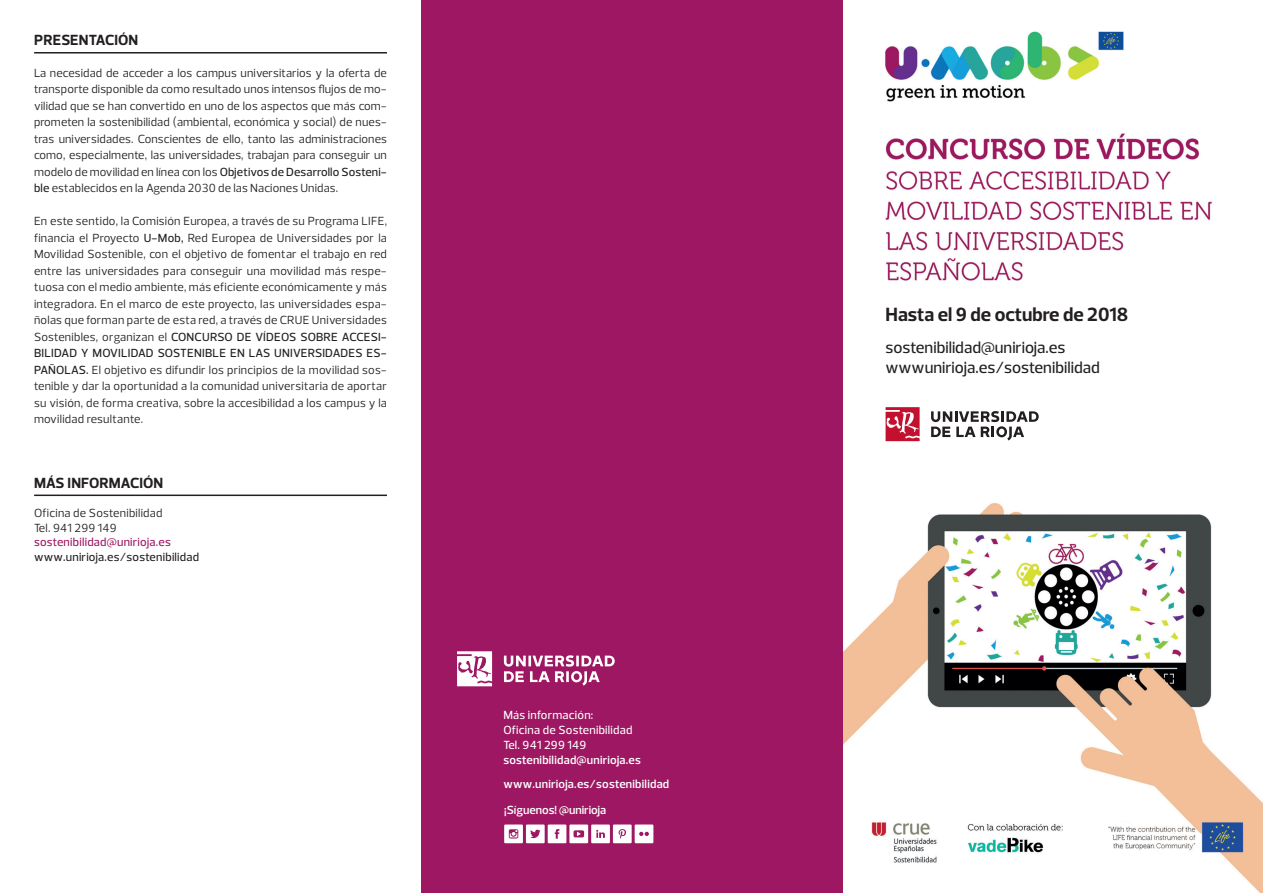
<style>
.page{position:relative;width:1263px;height:893px;background:#fff}
.page>*{position:absolute;margin:0;border:0;box-sizing:border-box;transform-origin:0 0}
.Data_contraportada{font:700 19.5px "Prelo";color:#231f20}
.Texto_corrido{font:500 16.5px "Prelo";color:#231f20}
.Título_de_apartado{font:700 15px "Prelo";color:#231f20}
.Texto_corrido-2{font:12px/16.5px "Prelo";letter-spacing:.01em;color:#231f20;text-align:justify}
.Data_contraportada-2{font:600 12px "Prelo";letter-spacing:.02em;color:#fff}
.Data_contraportada-3{font:500 12px "Prelo";letter-spacing:.02em;color:#fff}
.Texto_corrido-3{font:500 12px "Prelo";letter-spacing:.02em;color:#231f20}
.Texto_corrido-4{font:500 12px "Prelo";letter-spacing:.02em;color:#9d1762}
.Título_de_apartado-2{font:12px "Prelo";letter-spacing:.02em;color:#231f20}
.Data_Contraportada_B{font:600 12px "Prelo";color:#fff}
.s1{font-weight:500}
</style>
<div class="page">
<img style="left:843px;top:31px;width:420px;height:862px">
<hr style="left:34px;top:52px;width:353px;height:2px;background:#231f20">
<hr style="left:34px;top:495px;width:353px;height:1px;background:#231f20">
<div style="left:421px;top:0;width:422px;height:893px;background:#9d1762"></div>
<svg style="left:457px;top:651px;width:158px;height:35px"></svg>
<svg style="left:504px;top:824px;width:149px;height:19px"></svg>
<svg style="left:931px;top:411px;width:108px;height:29px"></svg>
<svg style="left:885px;top:407px;width:34px;height:34px"></svg>
<p class="Título_de_apartado" style="left:34px;top:31px;width:106px">PRESENTACIÓN</p>
<p class="Texto_corrido-2" style="left:34px;top:65px;width:354px">La necesidad de acceder a los campus universitarios y la oferta de transporte disponible da como resultado unos intensos flujos de mo&shy;vilidad que se han convertido en uno de los aspectos que más com&shy;prometen la sostenibilidad (ambiental, económica y social) de nues&shy;tras universidades. Conscientes de ello, tanto las administraciones como, especialmente, las universidades, trabajan para conseguir un modelo de movilidad en línea con los <span class="s1">Objetivos de Desarrollo Sosteni&shy;ble</span> establecidos en la Agenda 2030 de las Naciones Unidas.</p>
<p class="Texto_corrido-2" style="left:34px;top:213px;width:354px">En este sentido, la Comisión Europea, a través de su Programa LIFE, financia el Proyecto <span class="s1">U-Mob,</span> Red Europea de Universidades por la Movilidad Sostenible, con el objetivo de fomentar el trabajo en red entre las universidades para conseguir una movilidad más respe&shy;tuosa con el medio ambiente, más eficiente económicamente y más integradora. En el marco de este proyecto, las universidades espa&shy;ñolas que forman parte de esta red, a través de CRUE Universidades Sostenibles, organizan el <span class="s1">CONCURSO DE VÍDEOS SOBRE ACCESI-BILIDAD Y MOVILIDAD SOSTENIBLE EN LAS UNIVERSIDADES ES-PAÑOLAS.</span> El objetivo es difundir los principios de la movilidad sos&shy;tenible y dar la oportunidad a la comunidad universitaria de aportar su visión, de forma creativa, sobre la accesibilidad a los campus y la movilidad resultante.</p>
<p class="Título_de_apartado" style="left:34px;top:474px;width:131px">MÁS INFORMACIÓN</p>
<p class="Título_de_apartado-2" style="left:34px;top:506px;width:130px">Oficina de Sostenibilidad</p>
<p class="Texto_corrido-2" style="left:34px;top:519px;width:84px">Tel. 941 299 149</p>
<p class="Texto_corrido-4" style="left:34px;top:535px;width:138px">sostenibilidad@unirioja.es</p>
<p class="Texto_corrido-3" style="left:34px;top:549px;width:167px">www.unirioja.es/sostenibilidad</p>
<p class="Data_contraportada-3" style="left:503px;top:708px;width:92px">Más información:</p>
<p class="Data_contraportada-3" style="left:503px;top:723px;width:131px">Oficina de Sostenibilidad</p>
<p class="Data_contraportada-3" style="left:503px;top:738px;width:85px">Tel. 941 299 149</p>
<p class="Data_contraportada-2" style="left:503px;top:753px;width:139px">sostenibilidad@unirioja.es</p>
<p class="Data_contraportada-2" style="left:503px;top:776px;width:167px">www.unirioja.es/sostenibilidad</p>
<p class="Data_Contraportada_B" style="left:504px;top:803px;width:103px">¡Síguenos! @unirioja</p>
<p class="Data_contraportada" style="left:885px;top:302px;width:244px">Hasta el 9 de octubre de 2018</p>
<p class="Texto_corrido" style="left:885px;top:337px;width:181px">sostenibilidad@unirioja.es</p>
<p class="Texto_corrido" style="left:885px;top:357px;width:216px">wwwunirioja.es/sostenibilidad</p>
</div>
